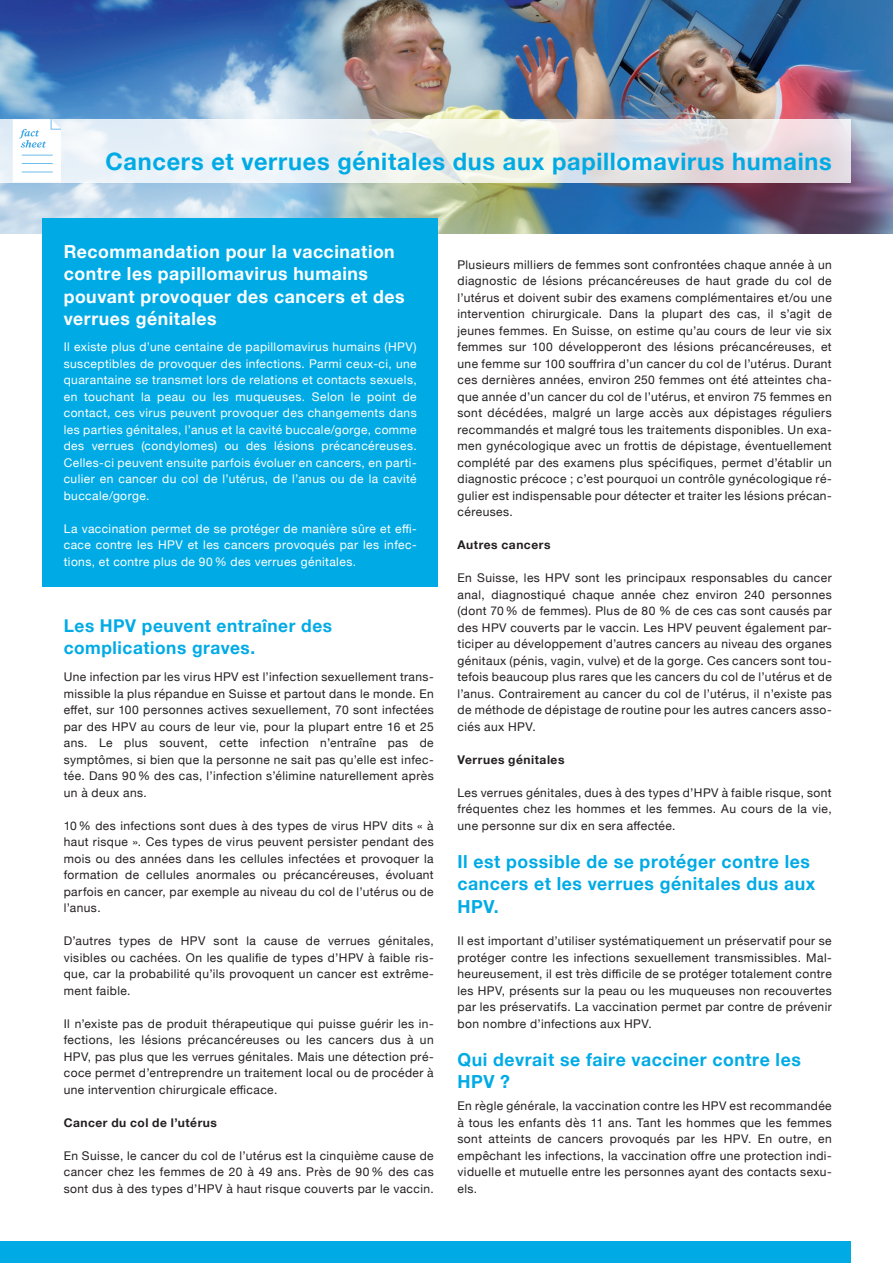
<style>
.page{position:relative;width:893px;height:1263px;background:#fff}
.page>*{position:absolute;margin:0;border:0;box-sizing:border-box;transform-origin:0 0}
.t1{font:700 24px "Helvetica Neue";letter-spacing:.03em;color:#00abe5}
.t2{font:700 18px/22.5px "Helvetica Neue";letter-spacing:.03em;color:#00abe5}
.t3{font:700 18px/22.5px "Helvetica Neue";letter-spacing:.03em;color:#fff}
.t4{font:700 17.7px/22px "Helvetica Neue";letter-spacing:.03em;color:#00abe5}
.t5{font:12px/16.5px "Helvetica Neue";letter-spacing:.035em;color:#231f20;text-align:justify}
.t6{font:12px/16.5px "Helvetica Neue";letter-spacing:.035em;color:#fff;text-align:justify}
.t7{font:700 12px "Helvetica Neue";letter-spacing:.045em;color:#231f20}
</style>
<div class="page">
<img style="left:0;top:0;width:893px;height:234px">
<svg style="left:0;top:119px;width:850px;height:64px"></svg>
<svg style="left:13px;top:119px;width:48px;height:63px"></svg>
<div style="left:43px;top:219px;width:395px;height:368px;background:#00abe5"></div>
<div style="left:0;top:1242px;width:850px;height:21px;background:#00abe5"></div>
<h1 class="t1" style="left:106px;top:142px;width:728px">Cancers et verrues génitales dus aux papillomavirus humains</h1>
<h2 class="t3" style="left:64px;top:240px;width:342px">Recommandation pour la vaccination contre les papillomavirus humains pouvant provoquer des cancers et des verrues génitales</h2>
<p class="t6" style="left:64px;top:339px;width:354px">Il existe plus d’une centaine de papillomavirus humains (HPV) susceptibles de provoquer des infections. Parmi ceux-ci, une quarantaine se transmet lors de relations et contacts sexuels, en touchant la peau ou les muqueuses. Selon le point de contact, ces virus peuvent provoquer des changements dans les parties génitales, l’anus et la cavité buccale/gorge, comme des verrues (condylomes) ou des lésions précancéreuses.<br>Celles-ci peuvent ensuite parfois évoluer en cancers, en parti&shy;culier en cancer du col de l’utérus, de l’anus ou de la cavité buccale/gorge.</p>
<p class="t6" style="left:64px;top:521px;width:354px">La vaccination permet de se protéger de manière sûre et effi&shy;cace contre les HPV et les cancers provoqués par les infec&shy;tions, et contre plus de 90% des verrues génitales.</p>
<h3 class="t4" style="left:64px;top:615px;width:270px">Les HPV peuvent entraîner des complications graves.</h3>
<p class="t5" style="left:64px;top:669px;width:371px">Une infection par les virus HPV est l’infection sexuellement trans&shy;missible la plus répandue en Suisse et partout dans le monde. En effet, sur 100 personnes actives sexuellement, 70 sont infectées par des HPV au cours de leur vie, pour la plupart entre 16 et 25 ans. Le plus souvent, cette infection n’entraîne pas de symptômes, si bien que la personne ne sait pas qu’elle est infec&shy;tée. Dans 90% des cas, l’infection s’élimine naturellement après un à deux ans.</p>
<p class="t5" style="left:64px;top:818px;width:371px">10% des infections sont dues à des types de virus HPV dits « à haut risque ». Ces types de virus peuvent persister pendant des mois ou des années dans les cellules infectées et provoquer la formation de cellules anormales ou précancéreuses, évoluant parfois en cancer, par exemple au niveau du col de l’utérus ou de l’anus.</p>
<p class="t5" style="left:64px;top:933px;width:371px">D’autres types de HPV sont la cause de verrues génitales, visibles ou cachées. On les qualifie de types d’HPV à faible ris&shy;que, car la probabilité qu’ils provoquent un cancer est extrême&shy;ment faible.</p>
<p class="t5" style="left:64px;top:1016px;width:371px">Il n’existe pas de produit thérapeutique qui puisse guérir les in&shy;fections, les lésions précancéreuses ou les cancers dus à un HPV, pas plus que les verrues génitales. Mais une détection pré&shy;coce permet d’entreprendre un traitement local ou de procéder à une intervention chirurgicale efficace.</p>
<p class="t7" style="left:64px;top:1113px;width:155px">Cancer du col de l’utérus</p>
<p class="t5" style="left:64px;top:1148px;width:371px">En Suisse, le cancer du col de l’utérus est la cinquième cause de cancer chez les femmes de 20 à 49 ans. Près de 90% des cas sont dus à des types d’HPV à haut risque couverts par le vaccin.</p>
<p class="t5" style="left:458px;top:257px;width:376px">Plusieurs milliers de femmes sont confrontées chaque année à un diagnostic de lésions précancéreuses de haut grade du col de l’utérus et doivent subir des examens complémentaires et/ou une intervention chirurgicale. Dans la plupart des cas, il s’agit de jeunes femmes. En Suisse, on estime qu’au cours de leur vie six femmes sur 100 développeront des lésions précancéreuses, et une femme sur 100 souffrira d’un cancer du col de l’utérus. Durant ces dernières années, environ 250 femmes ont été atteintes cha&shy;que année d’un cancer du col de l’utérus, et environ 75 femmes en sont décédées, malgré un large accès aux dépistages réguliers recommandés et malgré tous les traitements disponibles. Un exa&shy;men gynécologique avec un frottis de dépistage, éventuellement complété par des examens plus spécifiques, permet d’établir un diagnostic précoce ; c’est pourquoi un contrôle gynécologique ré&shy;gulier est indispensable pour détecter et traiter les lésions précan&shy;céreuses.</p>
<p class="t7" style="left:458px;top:535px;width:94px">Autres cancers</p>
<p class="t5" style="left:458px;top:570px;width:376px">En Suisse, les HPV sont les principaux responsables du cancer anal, diagnostiqué chaque année chez environ 240 personnes (dont 70% de femmes). Plus de 80 % de ces cas sont causés par des HPV couverts par le vaccin. Les HPV peuvent également par&shy;ticiper au développement d’autres cancers au niveau des organes génitaux (pénis, vagin, vulve) et de la gorge. Ces cancers sont tou&shy;tefois beaucoup plus rares que les cancers du col de l’utérus et de l’anus. Contrairement au cancer du col de l’utérus, il n’existe pas de méthode de dépistage de routine pour les autres cancers asso&shy;ciés aux HPV.</p>
<p class="t7" style="left:458px;top:750px;width:108px">Verrues génitales</p>
<p class="t5" style="left:458px;top:785px;width:376px">Les verrues génitales, dues à des types d’HPV à faible risque, sont fréquentes chez les hommes et les femmes. Au cours de la vie, une personne sur dix en sera affectée.</p>
<h2 class="t2" style="left:458px;top:851px;width:359px">Il est possible de se protéger contre les cancers et les verrues génitales dus aux<br>HPV.</h2>
<p class="t5" style="left:458px;top:933px;width:376px">Il est important d’utiliser systématiquement un préservatif pour se protéger contre les infections sexuellement transmissibles. Mal&shy;heureusement, il est très difficile de se protéger totalement contre les HPV, présents sur la peau ou les muqueuses non recouvertes par les préservatifs. La vaccination permet par contre de prévenir bon nombre d’infections aux HPV.</p>
<h2 class="t2" style="left:458px;top:1049px;width:345px">Qui devrait se faire vacciner contre les<br>HPV ?</h2>
<p class="t5" style="left:458px;top:1098px;width:376px">En règle générale, la vaccination contre les HPV est recommandée à tous les enfants dès 11 ans. Tant les hommes que les femmes sont atteints de cancers provoqués par les HPV. En outre, en empêchant les infections, la vaccination offre une protection indi&shy;viduelle et mutuelle entre les personnes ayant des contacts sexu&shy;els.</p>
</div>
